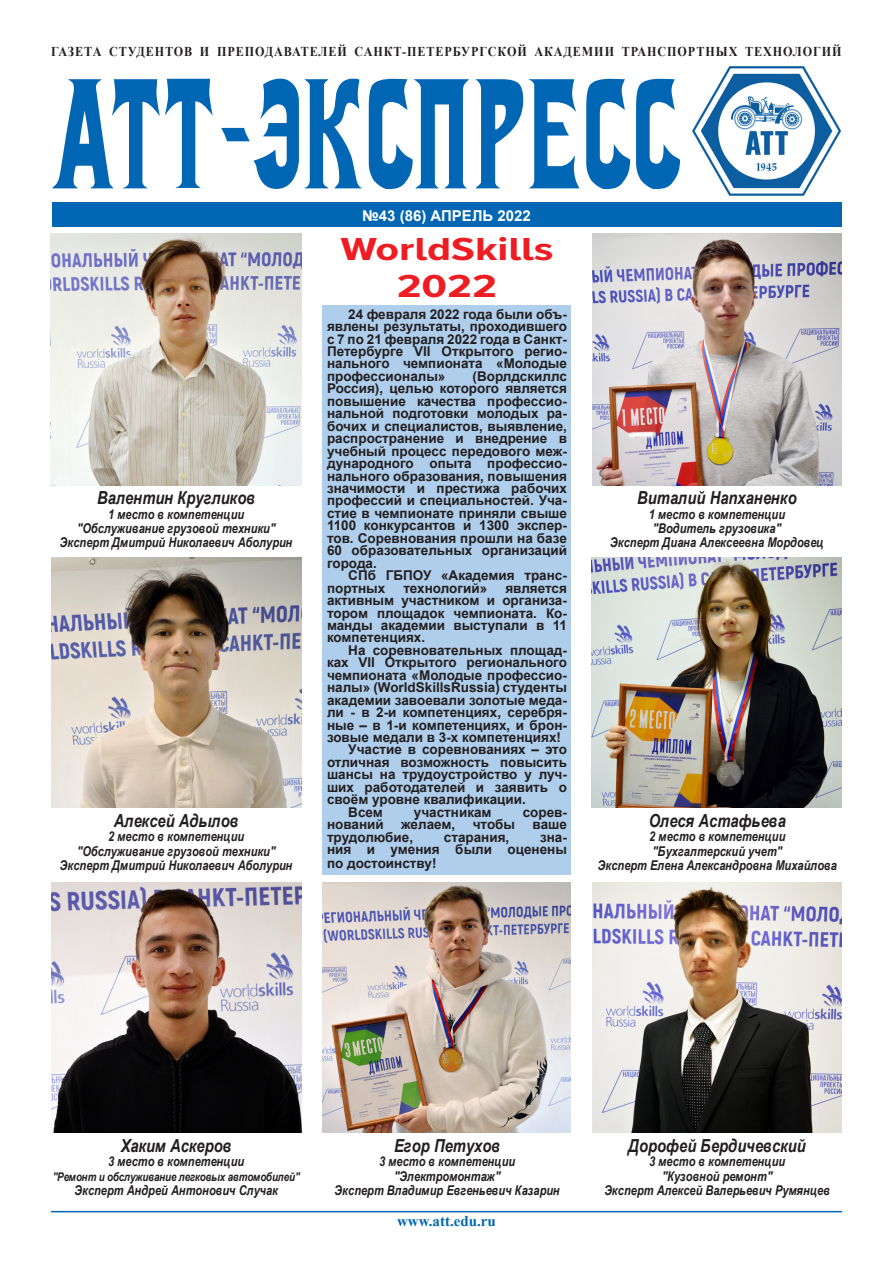
<style>
.page{position:relative;width:893px;height:1263px;background:#fff}
.page>*{position:absolute;margin:0;border:0;box-sizing:border-box;transform-origin:0 0}
.t1{font:700 33px/37.5px "Proxima Nova A Cond";color:#ee1d23;text-align:center;scale:1.45 1}
.t2{font:italic 700 18px "Arial Narrow";color:#231f20}
.Text{font:700 15px "Arial";color:#fff}
.t3{font:700 15px "Times New Roman";color:#0166b3}
.t4{font:700 13.5px/12.5px "Arial";color:#231f20;text-align:justify}
.t5{font:italic 700 13.5px/14.4px "Arial Narrow";color:#231f20;text-align:center}
.Text-2{font:700 13.5px "Times New Roman";letter-spacing:.075em;color:#231f20;scale:.9 1}
.t6{font:italic 700 12px "Arial Narrow";letter-spacing:-.015em;color:#231f20}
</style>
<div class="page">
<hr style="left:51px;top:1211px;width:791px;height:1px;background:#0166b3">
<div style="left:52px;top:203px;width:790px;height:24px;background:#0166b3"></div>
<svg style="left:636px;top:79px;width:44px;height:110px"></svg>
<svg style="left:586px;top:79px;width:44px;height:110px"></svg>
<svg style="left:529px;top:79px;width:50px;height:109px"></svg>
<svg style="left:476px;top:79px;width:47px;height:109px"></svg>
<svg style="left:369px;top:79px;width:100px;height:110px"></svg>
<svg style="left:221px;top:79px;width:141px;height:110px"></svg>
<svg style="left:52px;top:79px;width:161px;height:109px"></svg>
<img style="left:692px;top:67px;width:150px;height:129px">
<img style="left:592px;top:558px;width:249px;height:250px">
<img style="left:51px;top:234px;width:250px;height:251px">
<img style="left:51px;top:558px;width:250px;height:250px">
<img style="left:592px;top:234px;width:250px;height:251px">
<img style="left:323px;top:882px;width:248px;height:250px">
<img style="left:592px;top:882px;width:250px;height:250px">
<img style="left:51px;top:882px;width:250px;height:250px">
<div style="left:323px;top:305px;width:248px;height:569px;background:#aeceeb"></div>
<p class="Text-2" style="left:51px;top:42px;width:880px">ГАЗЕТА СТУДЕНТОВ И ПРЕПОДАВАТЕЛЕЙ САНКТ-ПЕТЕРБУРГСКОЙ АКАДЕМИИ ТРАНСПОРТНЫХ ТЕХНОЛОГИЙ</p>
<p class="Text" style="left:362px;top:205px;width:170px">№43 (86) АПРЕЛЬ 2022</p>
<p class="t2" style="left:97px;top:484px;width:160px">Валентин Кругликов</p>
<p class="t5" style="left:60px;top:506px;width:234px">1 место в компетенции<br>"Обслуживание грузовой техники"<br>Эксперт Дмитрий Николаевич Аболурин</p>
<p class="t2" style="left:114px;top:807px;width:126px">Алексей Адылов</p>
<p class="t5" style="left:60px;top:829px;width:234px">2 место в компетенции<br>"Обслуживание грузовой техники"<br>Эксперт Дмитрий Николаевич Аболурин</p>
<p class="t1" style="left:340px;top:229px;width:149px">WorldSkills<br>2022</p>
<p class="t4" style="left:327px;top:308px;width:241px;text-indent:21px">24 февраля 2022 года были объ&shy;явлены результаты, проходившего с 7 по 21 февраля 2022 года в Санкт-Петербурге VII Открытого регио&shy;нального чемпионата «Молодые профессионалы»</p>
<p class="t4" style="left:327px;top:370px;width:241px;text-indent:146px">(Ворлдскиллс Россия), целью которого является повышение качества профессио&shy;нальной подготовки молодых ра&shy;бочих и специалистов, выявление, распространение и внедрение в учебный процесс передового меж&shy;дународного опыта профессио&shy;нального образования, повышения значимости и престижа рабочих профессий и специальностей. Уча&shy;стие в чемпионате приняли свыше 1100 конкурсантов и 1300 экспер&shy;тов. Соревнования прошли на базе 60 образовательных организаций города.</p>
<p class="t4" style="left:327px;top:569px;width:241px;text-indent:21px">СПб ГБПОУ «Академия транс&shy;портных</p>
<p class="t4" style="left:403px;top:582px;width:85px">технологий»</p>
<p class="t4" style="left:327px;top:582px;width:241px;text-indent:178px">является активным участником и организа&shy;тором площадок чемпионата. Ко&shy;манды академии выступали в 11 компетенциях.</p>
<p class="t4" style="left:327px;top:644px;width:241px;text-indent:21px">На соревновательных площад&shy;ках VII Открытого регионального чемпионата «Молодые профессио&shy;налы» (WorldSkillsRussia) студенты академии завоевали золотые меда&shy;ли - в 2-и компетенциях, серебря&shy;ные – в 1-и компетенциях, и брон&shy;зовые медали в 3-х компетенциях!</p>
<p class="t4" style="left:327px;top:744px;width:241px;text-indent:21px">Участие в соревнованиях – это отличная возможность повысить шансы на трудоустройство у луч&shy;ших работодателей и заявить о своём уровне квалификации.</p>
<p class="t4" style="left:348px;top:806px;width:36px">Всем</p>
<p class="t4" style="left:414px;top:806px;width:79px">участникам</p>
<p class="t4" style="left:523px;top:806px;width:46px">сорев-</p>
<p class="t4" style="left:327px;top:818px;width:58px">нований</p>
<p class="t4" style="left:401px;top:818px;width:56px">желаем,</p>
<p class="t4" style="left:473px;top:818px;width:44px">чтобы</p>
<p class="t4" style="left:533px;top:818px;width:36px">ваше</p>
<p class="t4" style="left:327px;top:831px;width:88px">трудолюбие,</p>
<p class="t4" style="left:444px;top:831px;width:67px">старания,</p>
<p class="t4" style="left:327px;top:831px;width:241px;text-align:right">зна-<br>ния и умения были оценены</p>
<p class="t4" style="left:327px;top:857px;width:111px">по достоинству!</p>
<p class="t2" style="left:637px;top:484px;width:161px">Виталий Напханенко</p>
<p class="t5" style="left:610px;top:506px;width:215px">1 место в компетенции<br>"Водитель грузовика"<br>Эксперт Диана Алексеевна Мордовец</p>
<p class="t2" style="left:649px;top:807px;width:139px">Олеся Астафьева</p>
<p class="t5" style="left:598px;top:829px;width:241px">2 место в компетенции<br>"Бухгалтерский учет"<br>Эксперт Елена Александровна Михайлова</p>
<p class="t2" style="left:121px;top:1132px;width:113px">Хаким Аскеров</p>
<p class="t5" style="left:108px;top:1153px;width:138px">3 место в компетенции</p>
<p class="t6" style="left:53px;top:1167px;width:248px">"Ремонт и обслуживание легковых автомобилей"</p>
<p class="t5" style="left:74px;top:1182px;width:205px">Эксперт Андрей Антонович Случак</p>
<p class="t2" style="left:394px;top:1132px;width:108px">Егор Петухов</p>
<p class="t5" style="left:335px;top:1153px;width:227px">3 место в компетенции "Электромонтаж"<br>Эксперт Владимир Евгеньевич Казарин</p>
<p class="t3" style="left:397px;top:1210px;width:100px">www.att.edu.ru</p>
<p class="t2" style="left:628px;top:1132px;width:179px">Дорофей Бердичевский</p>
<p class="t5" style="left:604px;top:1153px;width:227px">3 место в компетенции<br>"Кузовной ремонт"<br>Эксперт Алексей Валерьевич Румянцев</p>
</div>
